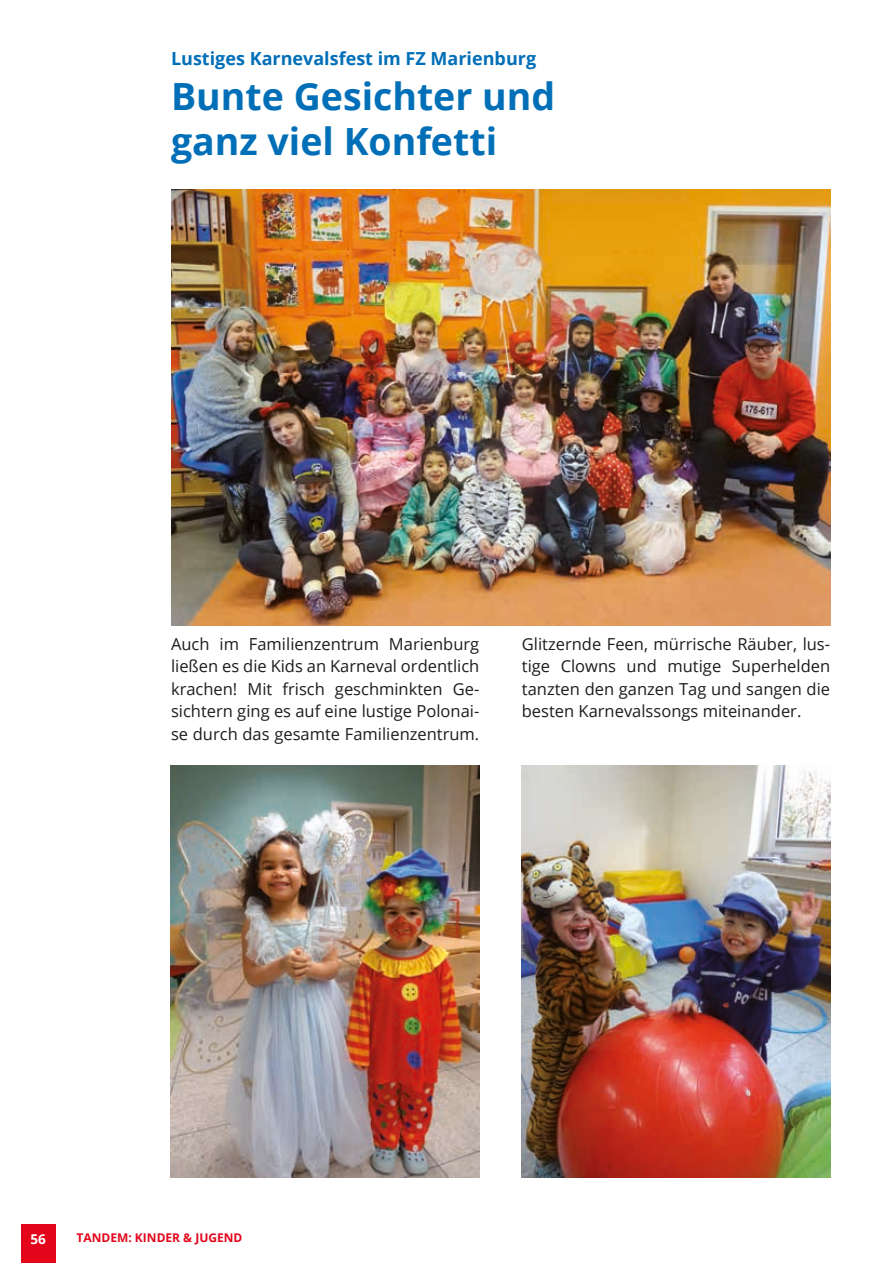
<style>
.page{position:relative;width:893px;height:1263px;background:#fff}
.page>*{position:absolute;margin:0;border:0;box-sizing:border-box;transform-origin:0 0}
.t1{font:700 37.5px/45px "Open Sans";color:#006fb7}
.t2{font:700 18px "Open Sans";color:#006fb7}
.t3{font:16.5px/22.5px "Open Sans";color:#1d1d1b;text-align:justify}
.t4{font:700 13.5px "Open Sans";color:#fff}
.t5{font:700 12px "Open Sans";color:#e3061b}
</style>
<div class="page">
<div style="left:21px;top:1225px;width:34px;height:38px;background:#e3061b"></div>
<img style="left:171px;top:189px;width:659px;height:436px">
<img style="left:170px;top:766px;width:309px;height:412px">
<img style="left:521px;top:766px;width:310px;height:412px">
<p class="t2" style="left:171px;top:46px;width:367px">Lustiges Karnevalsfest im FZ Marienburg</p>
<h1 class="t1" style="left:171px;top:73px;width:386px">Bunte Gesichter und ganz viel Konfetti</h1>
<p class="t3" style="left:171px;top:632px;width:310px">Auch im Familienzentrum Marienburg ließen es die Kids an Karneval ordentlich krachen! Mit frisch geschminkten Ge&shy;sichtern ging es auf eine lustige Polonai&shy;se durch das gesamte Familienzentrum.</p>
<p class="t3" style="left:522px;top:632px;width:310px">Glitzernde Feen, mürrische Räuber, lus&shy;tige Clowns und mutige Superhelden tanzten den ganzen Tag und sangen die besten Karnevalssongs miteinander.</p>
<p class="t4" style="left:31px;top:1229px;width:17px">56</p>
<p class="t5" style="left:77px;top:1229px;width:167px">TANDEM: KINDER &amp; JUGEND</p>
</div>
